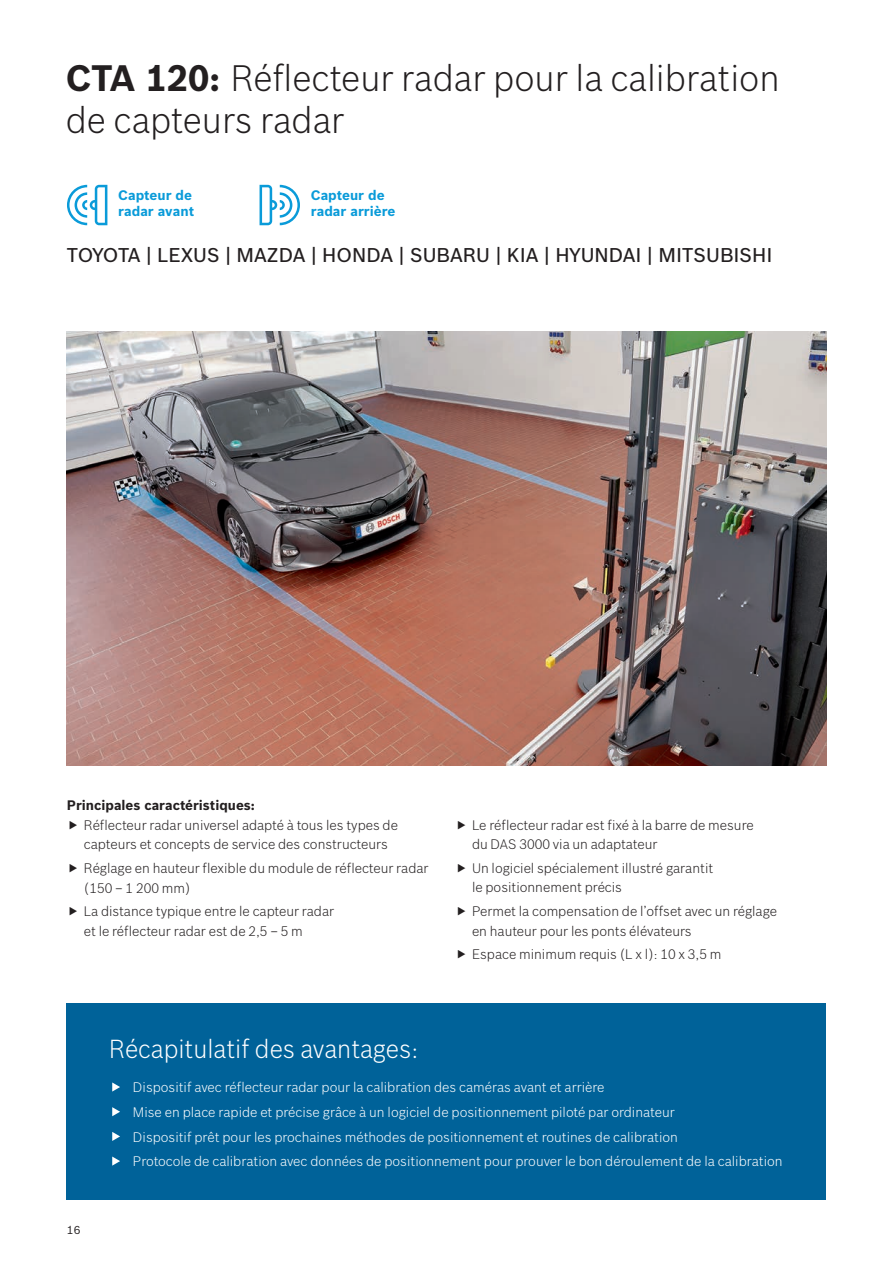
<style>
.page{position:relative;width:893px;height:1263px;background:#fff}
.page>*{position:absolute;margin:0;border:0;box-sizing:border-box;transform-origin:0 0}
.t1{font:300 36px/42px "Bosch Sans";color:#231f20}
.t2{font:300 25.5px "Bosch Sans";color:#fff;scale:.96 1}
.t3{font:500 19.5px "Bosch Sans";color:#231f20}
.t4{font:300 13.5px/19.5px "Bosch Sans";color:#231f20}
.t5{font:300 13.5px/24.8px "Bosch Sans";color:#fff}
.t6{font:700 13.5px/16.2px "Bosch Sans";color:#0a9bd9}
.t7{font:700 13.5px "Bosch Sans";color:#231f20}
.t8{font:11.25px "Bosch Sans";color:#231f20}
.s1{font-weight:700}
</style>
<div class="page">
<svg style="left:260px;top:185px;width:40px;height:40px"></svg>
<svg style="left:67px;top:185px;width:40px;height:40px"></svg>
<div style="left:67px;top:1003px;width:759px;height:197px;background:#006299"></div>
<img style="left:67px;top:332px;width:759px;height:433px">
<svg style="left:112px;top:1082px;width:8px;height:9px"></svg>
<svg style="left:112px;top:1107px;width:8px;height:9px"></svg>
<svg style="left:112px;top:1132px;width:8px;height:9px"></svg>
<svg style="left:112px;top:1156px;width:8px;height:10px"></svg>
<h1 class="t1" style="left:66px;top:57px;width:716px"><span class="s1">CTA 120:</span> Réflecteur radar pour la calibration de capteurs radar</h1>
<p class="t6" style="left:118px;top:187px;width:77px">Capteur de radar avant</p>
<p class="t6" style="left:311px;top:187px;width:86px">Capteur de radar arrière</p>
<h3 class="t3" style="left:67px;top:243px;width:707px">TOYOTA | LEXUS | MAZDA | HONDA | SUBARU | KIA | HYUNDAI | MITSUBISHI</h3>
<p class="t7" style="left:67px;top:797px;width:189px">Principales caractéristiques:</p>
<p class="t4" style="left:84px;top:815px;width:316px">Réflecteur radar universel adapté à tous les types de capteurs et concepts de service des constructeurs</p>
<p class="t4" style="left:84px;top:858px;width:346px">Réglage en hauteur flexible du module de réflecteur radar (150 – 1 200 mm)</p>
<p class="t4" style="left:84px;top:901px;width:252px">La distance typique entre le capteur radar et le réflecteur radar est de 2,5 – 5 m</p>
<p class="t4" style="left:472px;top:815px;width:283px">Le réflecteur radar est fixé à la barre de mesure du DAS 3000 via un adaptateur</p>
<p class="t4" style="left:472px;top:858px;width:243px">Un logiciel spécialement illustré garantit le positionnement précis</p>
<p class="t4" style="left:472px;top:901px;width:307px">Permet la compensation de l’offset avec un réglage en hauteur pour les ponts élévateurs</p>
<p class="t4" style="left:472px;top:944px;width:251px">Espace minimum requis (L x l): 10 x 3,5 m</p>
<p class="t8" style="left:67px;top:1223px;width:15px">16</p>
<h2 class="t2" style="left:109px;top:1033px;width:323px">Récapitulatif des avantages:</h2>
<p class="t5" style="left:133px;top:1075px;width:651px">Dispositif avec réflecteur radar pour la calibration des caméras avant et arrière<br>Mise en place rapide et précise grâce à un logiciel de positionnement piloté par ordinateur<br>Dispositif prêt pour les prochaines méthodes de positionnement et routines de calibration<br>Protocole de calibration avec données de positionnement pour prouver le bon déroulement de la calibration</p>
</div>
